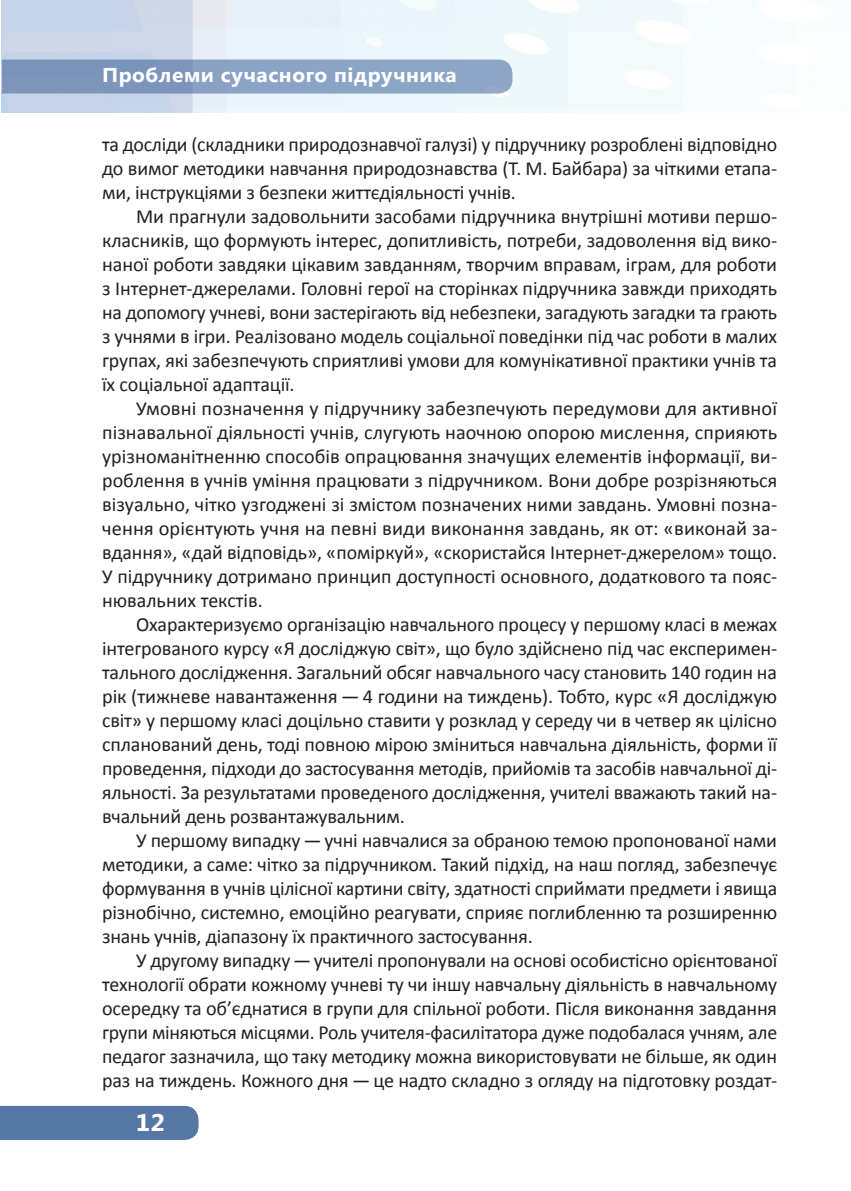
<style>
.page{position:relative;width:851px;height:1191px;background:#fff}
.page>*{position:absolute;margin:0;border:0;box-sizing:border-box;transform-origin:0 0}
.t1{font:700 24px "Segoe UI";color:#fff;scale:1.05 1}
.Main{font:20px/24px "Calibri";letter-spacing:-.01em;color:#231f20;text-align:justify}
.t2{font:700 20px "Segoe UI";letter-spacing:.025em;color:#fff;scale:1.05 1}
</style>
<div class="page">
<svg style="left:2px;top:60px;width:510px;height:34px;background:#869fc1"></svg>
<div style="left:0;top:1106px;width:198px;height:34px;background:#5676a5"></div>
<p class="t2" style="left:102px;top:61px;width:339px">Проблеми сучасного підручника</p>
<p class="Main" style="left:102px;top:132px;width:676px">та досліди (складники природознавчої галузі) у підручнику розроблені відповідно до вимог методики навчання природознавства (Т. М. Байбара) за чіткими етапа&shy;ми, інструкціями з безпеки життєдіяльності учнів.</p>
<p class="Main" style="left:102px;top:204px;width:676px;text-indent:34px">Ми прагнули задовольнити засобами підручника внутрішні мотиви першо&shy;класників, що формують інтерес, допитливість, потреби, задоволення від вико&shy;наної роботи завдяки цікавим завданням, творчим вправам, іграм, для роботи з Інтернет-джерелами. Головні герої на сторінках підручника завжди приходять на допомогу учневі, вони застерігають від небезпеки, загадують загадки та грають з учнями в ігри. Реалізовано модель соціальної поведінки під час роботи в малих групах, які забезпечують сприятливі умови для комунікативної практики учнів та їх соціальної адаптації.</p>
<p class="Main" style="left:102px;top:396px;width:676px;text-indent:34px">Умовні позначення у підручнику забезпечують передумови для активної пізнавальної діяльності учнів, слугують наочною опорою мислення, сприяють урізноманітненню способів опрацювання значущих елементів інформації, ви&shy;роблення в учнів уміння працювати з підручником. Вони добре розрізняються візуально, чітко узгоджені зі змістом позначених ними завдань. Умовні позна&shy;чення орієнтують учня на певні види виконання завдань, як от: «виконай за&shy;вдання», «дай відповідь», «поміркуй», «скористайся Інтернет-джерелом» тощо.<br>У підручнику дотримано принцип доступності основного, додаткового та пояс&shy;нювальних текстів.</p>
<p class="Main" style="left:102px;top:612px;width:676px;text-indent:34px">Охарактеризуємо організацію навчального процесу у першому класі в межах інтегрованого курсу «Я досліджую світ», що було здійснено під час експеримен&shy;тального дослідження. Загальний обсяг навчального часу становить 140 годин на рік (тижневе навантаження — 4 години на тиждень). Тобто, курс «Я досліджую світ» у першому класі доцільно ставити у розклад у середу чи в четвер як цілісно спланований день, тоді повною мірою зміниться навчальна діяльність, форми її проведення, підходи до застосування методів, прийомів та засобів навчальної ді&shy;яльності. За результатами проведеного дослідження, учителі вважають такий на&shy;вчальний день розвантажувальним.</p>
<p class="Main" style="left:102px;top:828px;width:676px;text-indent:34px">У першому випадку — учні навчалися за обраною темою пропонованої нами методики, а саме: чітко за підручником. Такий підхід, на наш погляд, забезпечує формування в учнів цілісної картини світу, здатності сприймати предмети і явища різнобічно, системно, емоційно реагувати, сприяє поглибленню та розширенню знань учнів, діапазону їх практичного застосування.</p>
<p class="Main" style="left:102px;top:948px;width:676px;text-indent:34px">У другому випадку—учителі пропонували на основі особистісно орієнтованої технології обрати кожному учневі ту чи іншу навчальну діяльність в навчальному осередку та об’єднатися в групи для спільної роботи. Після виконання завдання групи міняються місцями. Роль учителя-фасилітатора дуже подобалася учням, але педагог зазначила, що таку методику можна використовувати не більше, як один раз на тиждень. Кожного дня — це надто складно з огляду на підготовку роздат-</p>
<p class="t1" style="left:136px;top:1105px;width:29px">12</p>
</div>
